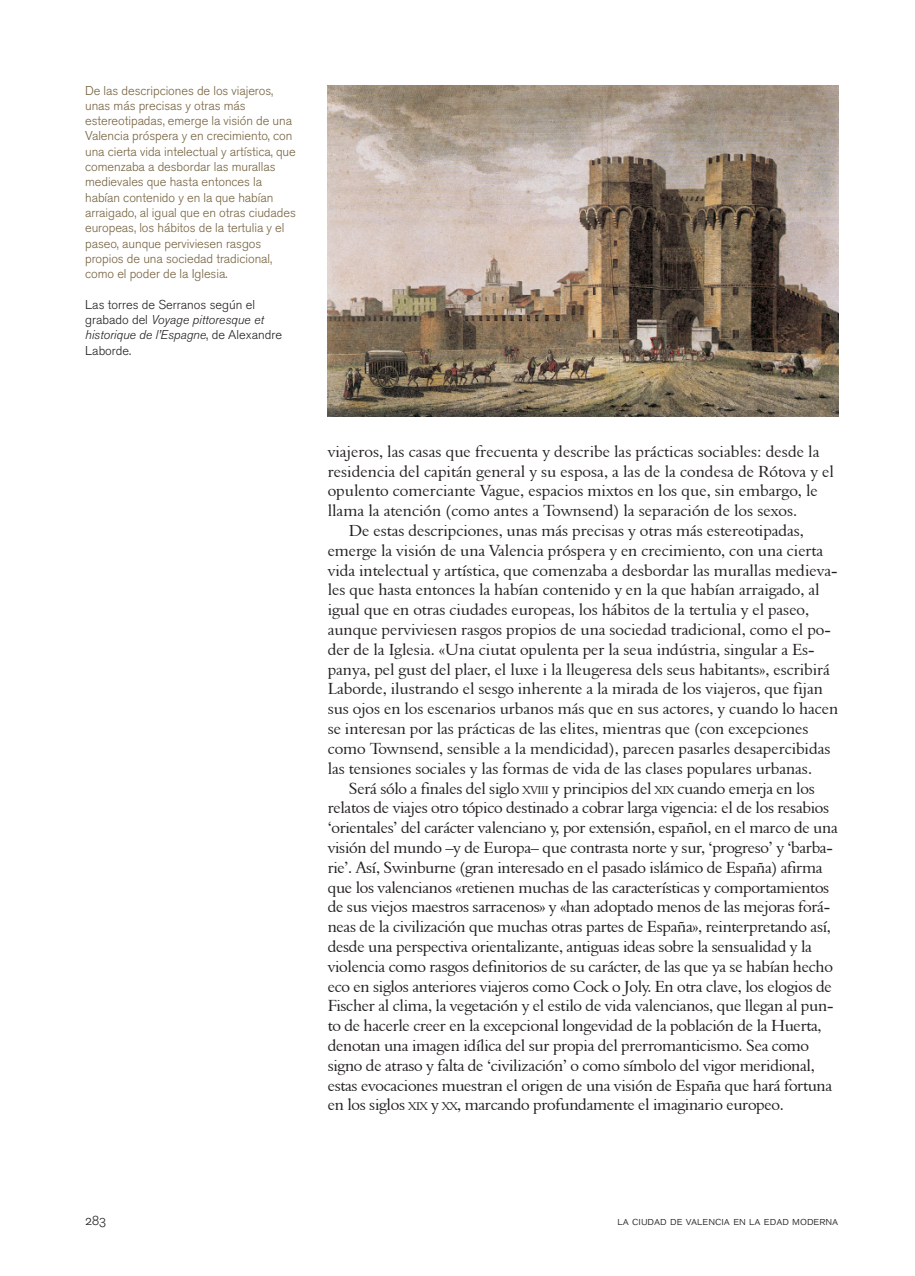
<style>
.page{position:relative;width:915px;height:1276px;background:#fff}
.page>*{position:absolute;margin:0;border:0;box-sizing:border-box;transform-origin:0 0}
.TEXTO{font:16.5px/19.8px "Aldine 401 BT Roman A";letter-spacing:-.02em;color:#231f20}
.TEXTO-2{font:16.5px/19.8px "Aldine 401 BT Roman A";color:#231f20}
.t1{font:13.5px "Akzidenz Grotesk BQ Light SC";color:#231f20}
.DESTACADOS{font:300 12.75px/15.3px "Akzidenz Grotesk BQ";letter-spacing:-.005em;color:#766340}
.t2{font:300 12.75px/15.3px "Akzidenz Grotesk BQ";color:#231f20}
.t3{font:12px "Akzidenz Grotesk BQ Light SC";color:#231f20}
.s1{font-style:italic}
.s2{font-size:11.55px}
</style>
<div class="page">
<img style="left:327px;top:85px;width:511px;height:331px">
<p class="DESTACADOS" style="left:85px;top:83px;width:212px">De las descripciones de los viajeros, unas más precisas y otras más estereotipadas, emerge la visión de una Valencia próspera y en crecimiento, con una cierta vida intelectual y artística, que comenzaba a desbordar las murallas medievales que hasta entonces la habían contenido y en la que habían arraigado, al igual que en otras ciudades europeas, los hábitos de la tertulia y el paseo, aunque perviviesen rasgos propios de una sociedad tradicional, como el poder de la Iglesia.</p>
<p class="t2" style="left:85px;top:297px;width:198px">Las torres de Serranos según el grabado del <span class="s1">Voyage pittoresque et historique de l’Espagne</span>, de Alexandre<br>Laborde.</p>
<p class="TEXTO-2" style="left:327px;top:441px;width:507px">viajeros, las casas que frecuenta y describe las prácticas sociables: desde la residencia del capitán general y su esposa, a las de la condesa de Rótova y el opulento comerciante Vague, espacios mixtos en los que, sin embargo, le llama la atención (como antes a Townsend) la separación de los sexos.</p>
<p class="TEXTO" style="left:327px;top:520px;width:512px;text-indent:21px">De estas descripciones, unas más precisas y otras más estereotipadas, emerge la visión de una Valencia próspera y en crecimiento, con una cierta vida intelectual y artística, que comenzaba a desbordar las murallas medieva&shy;les que hasta entonces la habían contenido y en la que habían arraigado, al igual que en otras ciudades europeas, los hábitos de la tertulia y el paseo, aunque perviviesen rasgos propios de una sociedad tradicional, como el po&shy;der de la Iglesia. «Una ciutat opulenta per la seua indústria, singular a Es&shy;panya, pel gust del plaer, el luxe i la lleugeresa dels seus habitants», escribirá Laborde, ilustrando el sesgo inherente a la mirada de los viajeros, que fijan sus ojos en los escenarios urbanos más que en sus actores, y cuando lo hacen se interesan por las prácticas de las elites, mientras que (con excepciones como Townsend, sensible a la mendicidad), parecen pasarles desapercibidas las tensiones sociales y las formas de vida de las clases populares urbanas.</p>
<p class="TEXTO" style="left:327px;top:778px;width:511px;text-indent:21px">Será sólo a finales del siglo <span class="s2">XVIII</span> y principios del <span class="s2">XIX</span> cuando emerja en los relatos de viajes otro tópico destinado a cobrar larga vigencia: el de los resabios ‘orientales’ del carácter valenciano y, por extensión, español, en el marco de una visión del mundo –y de Europa– que contrasta norte y sur, ‘progreso’ y ‘barba&shy;rie’. Así, Swinburne (gran interesado en el pasado islámico de España) afirma que los valencianos «retienen muchas de las características y comportamientos de sus viejos maestros sarracenos» y «han adoptado menos de las mejoras forá&shy;neas de la civilización que muchas otras partes de España», reinterpretando así, desde una perspectiva orientalizante, antiguas ideas sobre la sensualidad y la violencia como rasgos definitorios de su carácter, de las que ya se habían hecho eco en siglos anteriores viajeros como Cock o Joly. En otra clave, los elogios de Fischer al clima, la vegetación y el estilo de vida valencianos, que llegan al pun&shy;to de hacerle creer en la excepcional longevidad de la población de la Huerta, denotan una imagen idílica del sur propia del prerromanticismo. Sea como signo de atraso y falta de ‘civilización’ o como símbolo del vigor meridional, estas evocaciones muestran el origen de una visión de España que hará fortuna en los siglos <span class="s2">XIX</span> y <span class="s2">XX</span>, marcando profundamente el imaginario europeo.</p>
<p class="t1" style="left:85px;top:1212px;width:23px">283</p>
<p class="t3" style="left:617px;top:1213px;width:222px">la ciudad de valencia en la edad moderna</p>
</div>
